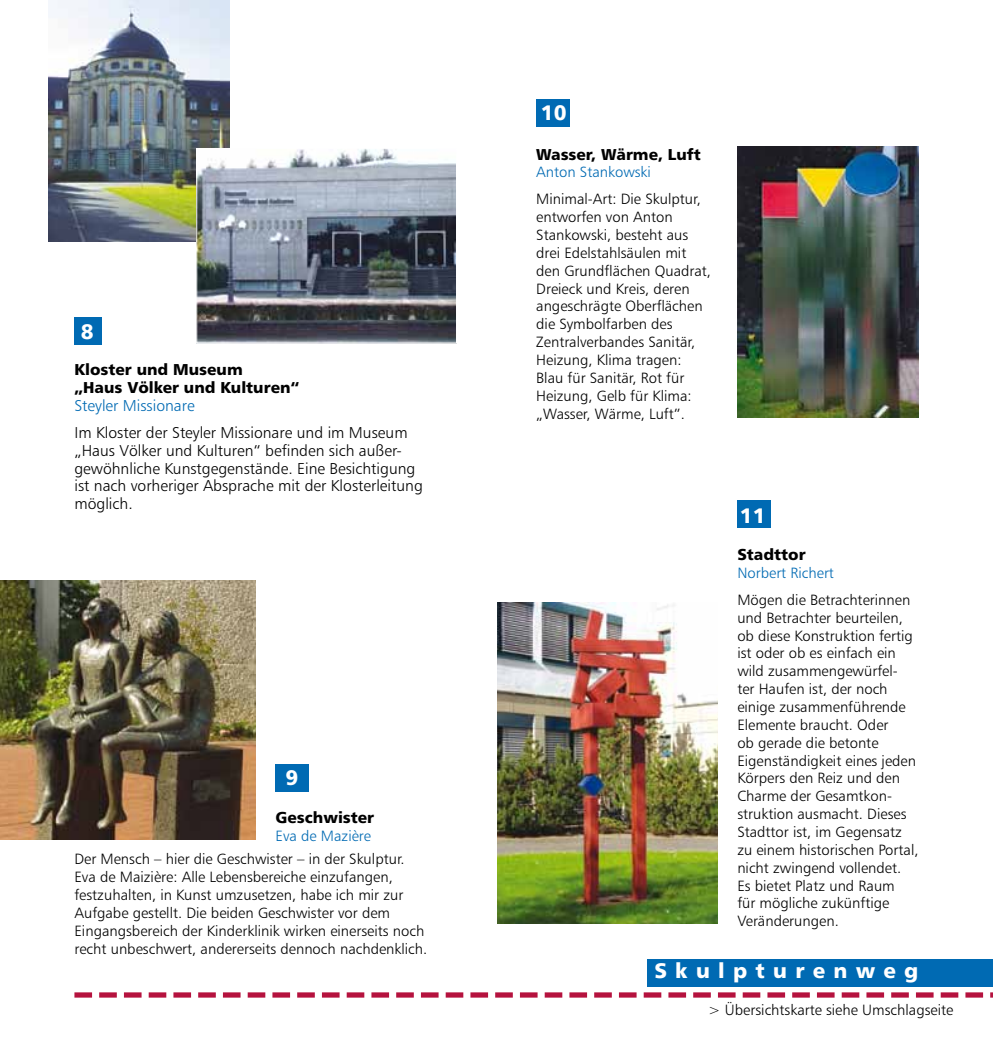
<style>
.page{position:relative;width:993px;height:1042px;background:#fff}
.page>*{position:absolute;margin:0;border:0;box-sizing:border-box;transform-origin:0 0}
.t1{font:21px "Humanist 777 BT Black B";letter-spacing:.39em;color:#fff}
.t2{font:15.75px/17.8px "Humanist 777 BT Light B";color:#000}
.t3{font:15.75px/17.8px "Humanist 777 BT Black B";color:#000}
.t4{font:15.75px "Humanist 777 BT Light B";color:#006ab3}
.t5{font:14.88px/17.8px "Humanist 777 BT Light B";color:#000}
.t6{font:14.88px "Humanist 777 BT Light B";color:#006ab3}
</style>
<div class="page">
<img style="left:49px;top:0;width:181px;height:241px">
<img style="left:737px;top:146px;width:181px;height:271px">
<div style="left:74px;top:317px;width:28px;height:27px;background:#006ab3"></div>
<div style="left:275px;top:764px;width:34px;height:27px;background:#006ab3"></div>
<div style="left:536px;top:99px;width:33px;height:28px;background:#006ab3"></div>
<div style="left:647px;top:959px;width:345px;height:27px;background:#006ab3"></div>
<img style="left:198px;top:150px;width:256px;height:191px">
<div style="left:737px;top:500px;width:33px;height:28px;background:#006ab3"></div>
<img style="left:497px;top:603px;width:220px;height:321px">
<img style="left:0;top:580px;width:255px;height:259px">
<svg style="left:74px;top:992px;width:918px;height:5px"></svg>
<div style="left:196px;top:148px;width:260px;height:195px;border:1px solid #fff"></div>
<h1 class="t1" style="left:81px;top:319px;width:14px">8</h1>
<p class="t3" style="left:74px;top:360px;width:226px">Kloster und Museum<br>„Haus Völker und Kulturen“</p>
<p class="t4" style="left:74px;top:396px;width:122px">Steyler Missionare</p>
<p class="t2" style="left:74px;top:423px;width:350px">Im Kloster der Steyler Missionare und im Museum „Haus Völker und Kulturen“ befinden sich außer&shy;gewöhnliche Kunstgegenstände. Eine Besichtigung ist nach vorheriger Absprache mit der Klosterleitung möglich.</p>
<h1 class="t1" style="left:285px;top:764px;width:14px">9</h1>
<p class="t3" style="left:275px;top:808px;width:100px">Geschwister</p>
<p class="t6" style="left:275px;top:827px;width:97px">Eva de Mazière</p>
<p class="t5" style="left:74px;top:850px;width:354px">Der Mensch – hier die Geschwister – in der Skulptur.<br>Eva de Maizière: Alle Lebensbereiche einzufangen, festzuhalten, in Kunst umzusetzen, habe ich mir zur Aufgabe gestellt. Die beiden Geschwister vor dem Eingangsbereich der Kinderklinik wirken einerseits noch recht unbeschwert, andererseits dennoch nachdenklich.</p>
<h1 class="t1" style="left:540px;top:100px;width:27px">10</h1>
<p class="t3" style="left:536px;top:145px;width:166px">Wasser, Wärme, Luft</p>
<p class="t6" style="left:536px;top:163px;width:116px">Anton Stankowski</p>
<p class="t5" style="left:536px;top:190px;width:176px">Minimal-Art: Die Skulptur, entworfen von Anton<br>Stankowski, besteht aus drei Edelstahlsäulen mit den Grundflächen Quadrat,<br>Dreieck und Kreis, deren angeschrägte Oberflächen die Symbolfarben des<br>Zentralverbandes Sanitär,<br>Heizung, Klima tragen:<br>Blau für Sanitär, Rot für<br>Heizung, Gelb für Klima: „Wasser, Wärme, Luft”.</p>
<h1 class="t1" style="left:739px;top:502px;width:27px">11</h1>
<p class="t3" style="left:737px;top:545px;width:70px">Stadttor</p>
<p class="t6" style="left:737px;top:564px;width:98px">Norbert Richert</p>
<p class="t5" style="left:737px;top:590px;width:183px">Mögen die Betrachterinnen und Betrachter beurteilen, ob diese Konstruktion fertig ist oder ob es einfach ein wild zusammengewürfel&shy;ter Haufen ist, der noch einige zusammenführende<br>Elemente braucht. Oder<br>ob gerade die betonte<br>Eigenständigkeit eines jeden<br>Körpers den Reiz und den<br>Charme der Gesamtkon&shy;struktion ausmacht. Dieses<br>Stadttor ist, im Gegensatz zu einem historischen Portal, nicht zwingend vollendet.<br>Es bietet Platz und Raum<br>für mögliche zukünftige<br>Veränderungen.</p>
<h1 class="t1" style="left:654px;top:957px;width:265px">Skulpturenweg</h1>
<p class="t5" style="left:708px;top:1000px;width:246px">&gt; Übersichtskarte siehe Umschlagseite</p>
</div>
